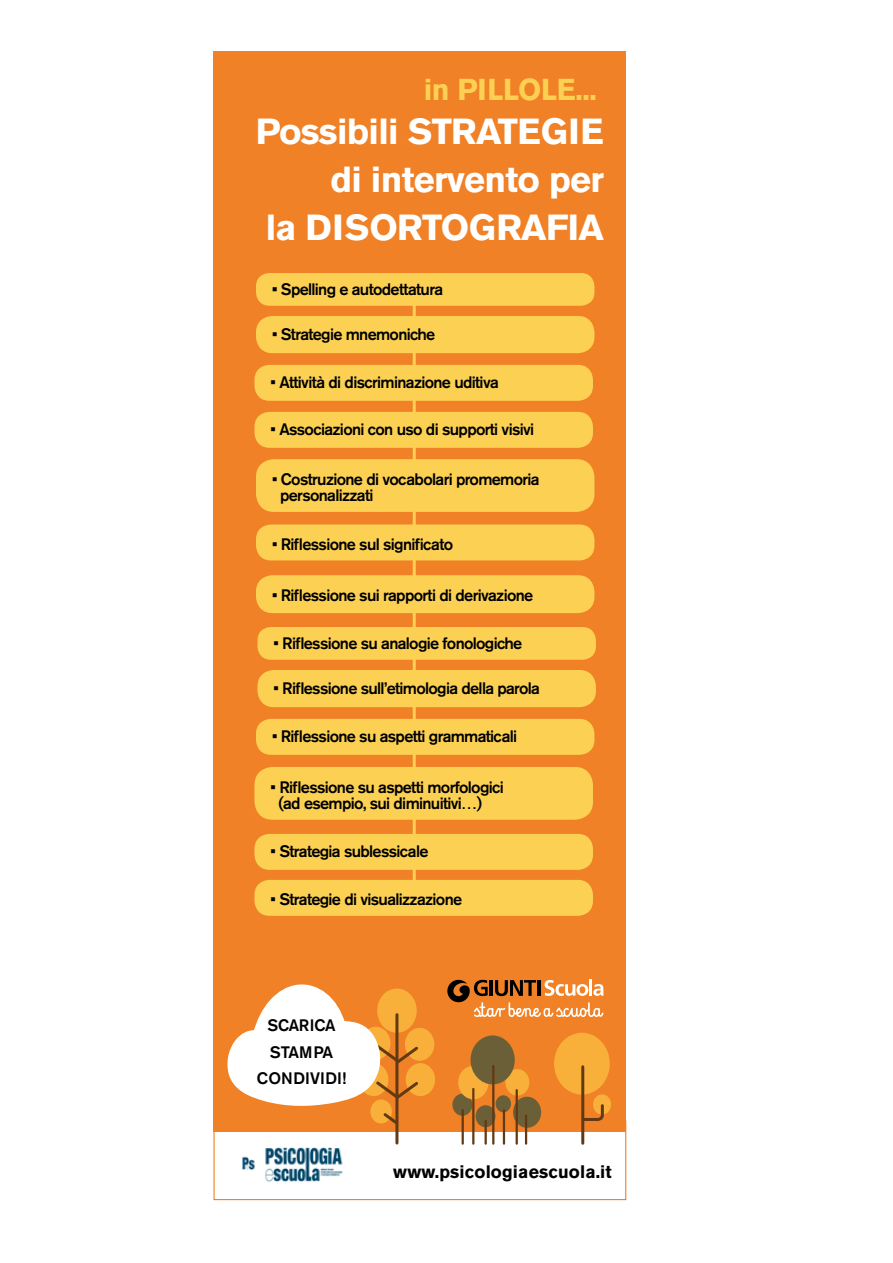
<style>
.page{position:relative;width:893px;height:1263px;background:#fff}
.page>*{position:absolute;margin:0;border:0;box-sizing:border-box;transform-origin:0 0}
.t1{font:700 36px/48px "Akzidenz Grotesk BE";letter-spacing:-.02em;color:#fff;text-align:right}
.t2{font:700 30px "Akzidenz Grotesk BE";letter-spacing:-.01em;color:#fcd153}
.t3{font:700 18px "Akzidenz Grotesk BE";letter-spacing:.01em;color:#000}
.t4{font:500 16.5px/16.5px "Akzidenz Grotesk BE";letter-spacing:-.04em;color:#000}
.t5{font:500 16.5px/26.5px "Akzidenz Grotesk BE";color:#000;text-align:center}
.s1{font-weight:700}
</style>
<div class="page">
<div style="left:214px;top:1120px;width:412px;height:80px;background:#fff;border:1px solid #ee7203"></div>
<div style="left:214px;top:51px;width:412px;height:1080px;background:#f08126"></div>
<hr style="left:413px;top:299px;width:3px;height:613px;background:#fcd153">
<svg style="left:447px;top:979px;width:157px;height:38px"></svg>
<div style="left:405px;top:1028px;width:29px;height:33px;background:#f9b03b;border-radius:50%"></div>
<div style="left:406px;top:1063px;width:29px;height:33px;background:#f9b03b;border-radius:50%"></div>
<hr style="left:395px;top:1015px;width:3px;height:128px;background:#613913">
<svg style="left:227px;top:984px;width:194px;height:143px"></svg>
<div style="left:513px;top:1097px;width:28px;height:31px;background:#6b5f38;border-radius:50%"></div>
<div style="left:476px;top:1105px;width:19px;height:22px;background:#6b5f38;border-radius:50%"></div>
<div style="left:452px;top:1094px;width:20px;height:22px;background:#6b5f38;border-radius:50%"></div>
<div style="left:496px;top:1095px;width:15px;height:17px;background:#6b5f38;border-radius:50%"></div>
<div style="left:505px;top:1069px;width:24px;height:26px;background:#f9b03b;border-radius:50%"></div>
<div style="left:458px;top:1066px;width:30px;height:33px;background:#f9b03b;border-radius:50%"></div>
<hr style="left:472px;top:1089px;width:2px;height:55px;background:#613913">
<hr style="left:462px;top:1110px;width:2px;height:34px;background:#613913">
<hr style="left:503px;top:1110px;width:2px;height:34px;background:#613913">
<hr style="left:485px;top:1121px;width:2px;height:23px;background:#613913">
<hr style="left:525px;top:1116px;width:2px;height:28px;background:#613913">
<hr style="left:516px;top:1090px;width:2px;height:54px;background:#613913">
<div style="left:470px;top:1035px;width:45px;height:49px;background:#6b5f38;border-radius:50%"></div>
<hr style="left:492px;top:1066px;width:2px;height:78px;background:#613913">
<div style="left:554px;top:1033px;width:56px;height:61px;background:#f9b03b;border-radius:50%"></div>
<div style="left:593px;top:1094px;width:18px;height:20px;background:#f9b03b;border-radius:50%"></div>
<hr style="left:581px;top:1067px;width:3px;height:76px;background:#613913">
<svg style="left:581px;top:1103px;width:23px;height:19px"></svg>
<img style="left:242px;top:1147px;width:101px;height:35px">
<div style="left:256px;top:273px;width:338px;height:33px;background:#fcd153;border-radius:14px"></div>
<div style="left:256px;top:316px;width:338px;height:37px;background:#fcd153;border-radius:16px"></div>
<div style="left:254px;top:365px;width:339px;height:36px;background:#fcd153;border-radius:15px"></div>
<div style="left:254px;top:412px;width:339px;height:36px;background:#fcd153;border-radius:15px"></div>
<div style="left:256px;top:459px;width:338px;height:53px;background:#fcd153;border-radius:18px"></div>
<div style="left:256px;top:524px;width:338px;height:36px;background:#fcd153;border-radius:15px"></div>
<div style="left:256px;top:575px;width:338px;height:38px;background:#fcd153;border-radius:16px"></div>
<div style="left:257px;top:627px;width:339px;height:33px;background:#fcd153;border-radius:14px"></div>
<div style="left:257px;top:670px;width:339px;height:37px;background:#fcd153;border-radius:16px"></div>
<div style="left:256px;top:719px;width:338px;height:36px;background:#fcd153;border-radius:15px"></div>
<div style="left:254px;top:834px;width:339px;height:36px;background:#fcd153;border-radius:15px"></div>
<div style="left:254px;top:767px;width:339px;height:53px;background:#fcd153;border-radius:18px"></div>
<div style="left:254px;top:880px;width:339px;height:36px;background:#fcd153;border-radius:15px"></div>
<h2 class="t2" style="left:424px;top:73px;width:174px">in PILLOLE...</h2>
<h1 class="t1" style="left:256px;top:107px;width:349px">Possibili STRATEGIE di intervento per<br>la DISORTOGRAFIA</h1>
<p class="t4" style="left:272px;top:281px;width:173px"><span class="s1">•</span> Spelling e autodettatura</p>
<p class="t4" style="left:272px;top:326px;width:165px">• Strategie mnemoniche</p>
<p class="t4" style="left:271px;top:373px;width:230px">• Attività di discriminazione uditiva</p>
<p class="t4" style="left:271px;top:420px;width:265px">• Associazioni con uso di supporti visivi</p>
<p class="t4" style="left:280px;top:470px;width:261px;text-indent:-8px">• Costruzione di vocabolari promemoria personalizzati</p>
<p class="t4" style="left:272px;top:536px;width:183px">• Riflessione sul significato</p>
<p class="t4" style="left:272px;top:586px;width:263px">• Riflessione sui rapporti di derivazione</p>
<p class="t4" style="left:274px;top:635px;width:250px">• Riflessione su analogie fonologiche</p>
<p class="t4" style="left:274px;top:680px;width:268px">• Riflessione sull’etimologia della parola</p>
<p class="t4" style="left:272px;top:727px;width:247px">• Riflessione su aspetti grammaticali</p>
<p class="t4" style="left:279px;top:778px;width:227px;text-indent:-8px">• Riflessione su aspetti morfologici (ad esempio, sui diminuitivi…)</p>
<p class="t4" style="left:271px;top:842px;width:159px">• Strategia sublessicale</p>
<p class="t4" style="left:271px;top:891px;width:193px">• Strategie di visualizzazione</p>
<p class="t5" style="left:257px;top:1012px;width:91px">SCARICA<br>STAMPA<br>CONDIVIDI!</p>
<p class="t3" style="left:393px;top:1161px;width:220px">www.psicologiaescuola.it</p>
</div>
